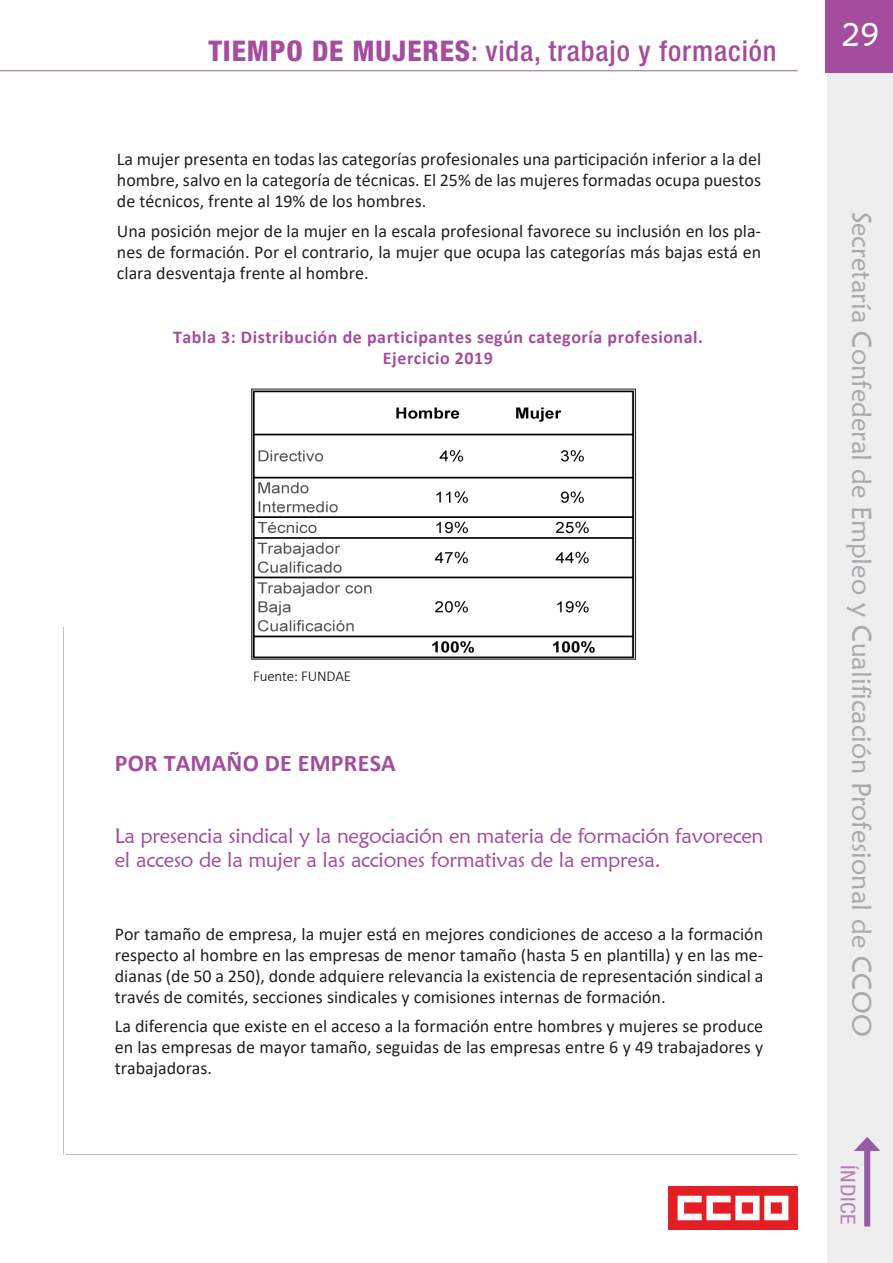
<style>
.page{position:relative;width:893px;height:1263px;background:#fff}
.page>*{position:absolute;margin:0;border:0;box-sizing:border-box;transform-origin:0 0}
.t1{font:33px "Maiandra GD";color:#fff}
.t2{font:500 condensed 28.5px "Helvetica Neue";letter-spacing:.03em;color:#a44c9d}
.t3{font:27px "Maiandra GD";color:#a8a9ad}
.t4{font:700 24px "Calibri";letter-spacing:.01em;color:#a44c9d}
.t5{font:21px/24px "Maiandra GD";letter-spacing:-.01em;color:#a44c9d}
.t6{font:condensed 20.25px "Helvetica Neue";letter-spacing:.03em;color:#b97db5;scale:1.11 1}
.t7{font:18px/21px "Calibri";color:#231f20;text-align:justify}
.t8{font:700 18px/20.5px "Calibri";letter-spacing:.03em;color:#a44c9d;text-align:center}
.t9{font:300 15px "Calibri";letter-spacing:-.01em;color:#040503}
.s1{font-weight:800}
</style>
<div class="page">
<div style="left:827px;top:2px;width:66px;height:1261px;background:#eeeeef"></div>
<hr style="left:66px;top:1154px;width:731px;height:1px;background:#bcbdc0">
<hr style="left:63px;top:627px;width:1px;height:528px;background:#bcbdc0">
<hr style="left:0;top:71px;width:798px;height:1px;background:#965da6">
<img style="left:668px;top:1186px;width:129px;height:43px">
<div style="left:825px;top:0;width:68px;height:73px;background:#a44c9d"></div>
<div style="left:864px;top:1146px;width:6px;height:80px;background:#965da6"></div>
<svg style="left:854px;top:1137px;width:26px;height:14px"></svg>
<img style="left:253px;top:391px;width:381px;height:266px">
<div style="left:251px;top:389px;width:385px;height:270px;border:1px solid #231f20"></div>
<h2 class="t2" style="left:208px;top:34px;width:570px"><span class="s1">TIEMPO DE MUJERES</span>: vida, trabajo y formación</h2>
<p class="t7" style="left:117px;top:148px;width:646px">La mujer presenta en todas las categorías profesionales una participación inferior a la del hombre, salvo en la categoría de técnicas. El 25% de las mujeres formadas ocupa puestos de técnicos, frente al 19% de los hombres.</p>
<p class="t7" style="left:117px;top:220px;width:646px">Una posición mejor de la mujer en la escala profesional favorece su inclusión en los pla&shy;nes de formación. Por el contrario, la mujer que ocupa las categorías más bajas está en clara desventaja frente al hombre.</p>
<p class="t8" style="left:173px;top:327px;width:531px">Tabla 3: Distribución de participantes según categoría profesional.<br>Ejercicio 2019</p>
<p class="t9" style="left:253px;top:667px;width:100px">Fuente: FUNDAE</p>
<h3 class="t4" style="left:115px;top:746px;width:282px">POR TAMAÑO DE EMPRESA</h3>
<p class="t5" style="left:115px;top:823px;width:650px">La presencia sindical y la negociación en materia de formación favorecen el acceso de la mujer a las acciones formativas de la empresa.</p>
<p class="t7" style="left:115px;top:922px;width:650px">Por tamaño de empresa, la mujer está en mejores condiciones de acceso a la formación respecto al hombre en las empresas de menor tamaño (hasta 5 en plantilla) y en las me&shy;dianas (de 50 a 250), donde adquiere relevancia la existencia de representación sindical a través de comités, secciones sindicales y comisiones internas de formación.</p>
<p class="t7" style="left:115px;top:1015px;width:650px">La diferencia que existe en el acceso a la formación entre hombres y mujeres se produce en las empresas de mayor tamaño, seguidas de las empresas entre 6 y 49 trabajadores y trabajadoras.</p>
<h1 class="t1" style="left:842px;top:15px;width:39px">29</h1>
<h3 class="t3" style="left:878px;top:212px;width:826px;rotate:90deg">Secretaría Confederal de Empleo y Cualificación Profesional de CCOO</h3>
<p class="t6" style="left:860px;top:1165px;width:55px;rotate:90deg">ÍNDICE</p>
</div>
